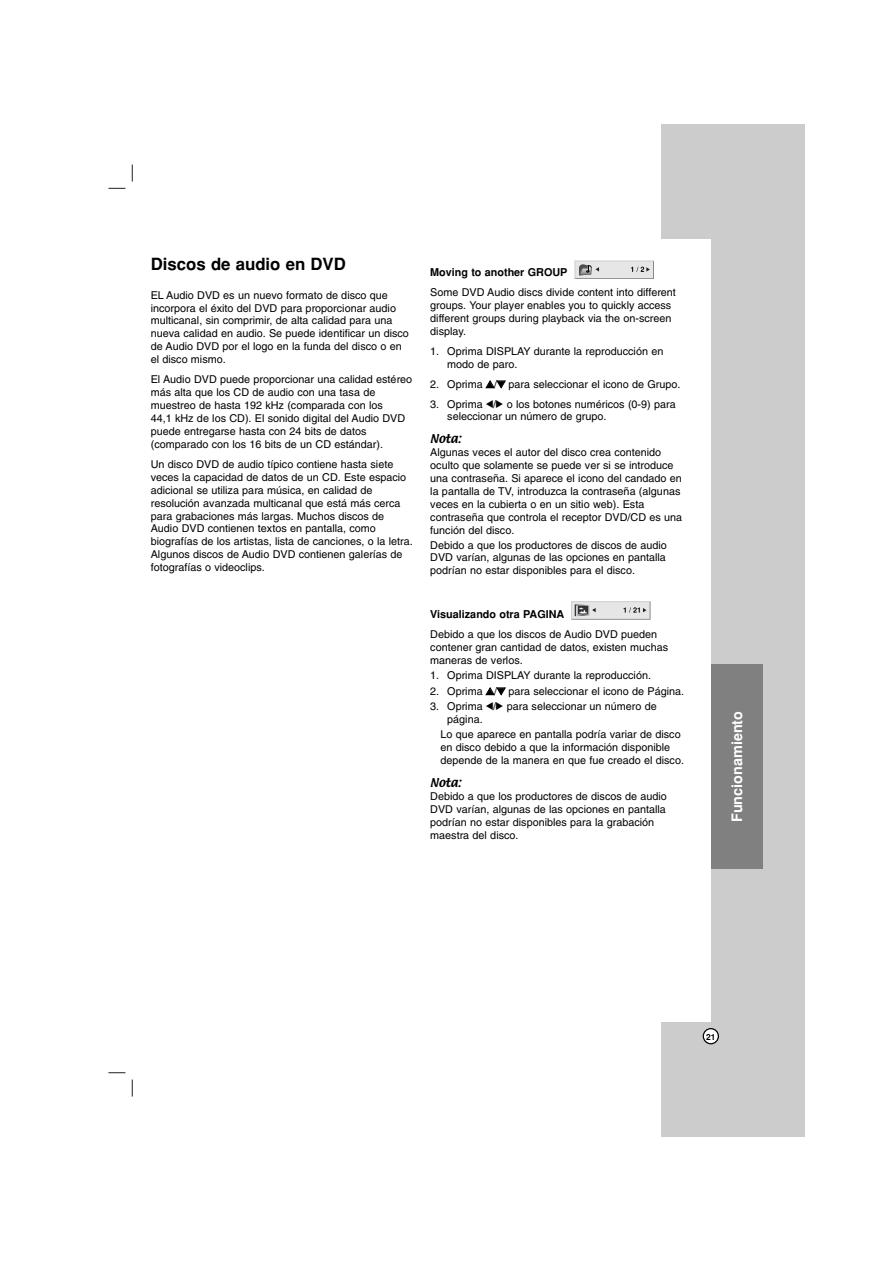
<style>
.page{position:relative;width:893px;height:1263px;background:#fff}
.page>*{position:absolute;margin:0;border:0;box-sizing:border-box;transform-origin:0 0}
.t1{font:700 16.8px "Helvetica";color:#000}
.t2{font:700 14.4px "Helvetica";color:#fff}
.t3{font:10.8px/12.9px "Helvetica";color:#000}
.t4{font:700 10.8px "Helvetica";color:#000}
.t5{font:10.8px "Textile";color:#000}
.t6{font:700 8.4px "Helvetica";color:#000}
.s1{font-family:"Audio Four 4 B"}
</style>
<div class="page">
<svg style="left:132px;top:165px;width:1px;height:17px"></svg>
<svg style="left:132px;top:1080px;width:1px;height:17px"></svg>
<svg style="left:108px;top:188px;width:17px;height:1px"></svg>
<svg style="left:108px;top:1072px;width:17px;height:1px"></svg>
<div style="left:661px;top:124px;width:143px;height:1013px;background:#ccc"></div>
<div style="left:601px;top:239px;width:109px;height:783px;background:#fff"></div>
<svg style="left:702px;top:1028px;width:17px;height:16px"></svg>
<div style="left:710px;top:665px;width:52px;height:204px;background:#808080"></div>
<svg style="left:571px;top:601px;width:79px;height:19px;background:#cdcdcd"></svg>
<svg style="left:574px;top:260px;width:80px;height:19px;background:#d1d1d1"></svg>
<h1 class="t1" style="left:151px;top:258px;width:197px">Discos de audio en DVD</h1>
<p class="t3" style="left:151px;top:289px;width:260px">EL Audio DVD es un nuevo formato de disco que incorpora el éxito del DVD para proporcionar audio multicanal, sin comprimir, de alta calidad para una nueva calidad en audio. Se puede identificar un disco de Audio DVD por el logo en la funda del disco o en el disco mismo.</p>
<p class="t3" style="left:151px;top:374px;width:263px">El Audio DVD puede proporcionar una calidad estéreo más alta que los CD de audio con una tasa de muestreo de hasta 192 kHz (comparada con los<br>44,1 kHz de los CD). El sonido digital del Audio DVD puede entregarse hasta con 24 bits de datos (comparado con los 16 bits de un CD estándar).</p>
<p class="t3" style="left:151px;top:458px;width:263px">Un disco DVD de audio típico contiene hasta siete veces la capacidad de datos de un CD. Este espacio adicional se utiliza para música, en calidad de resolución avanzada multicanal que está más cerca para grabaciones más largas. Muchos discos de Audio DVD contienen textos en pantalla, como biografías de los artistas, lista de canciones, o la letra.<br>Algunos discos de Audio DVD contienen galerías de fotografías o videoclips.</p>
<p class="t4" style="left:430px;top:269px;width:139px">Moving to another GROUP</p>
<p class="t3" style="left:430px;top:287px;width:247px">Some DVD Audio discs divide content into different groups. Your player enables you to quickly access different groups during playback via the on-screen display.</p>
<p class="t3" style="left:447px;top:345px;width:217px;text-indent:-17px">1. Oprima DISPLAY durante la reproducción en modo de paro.</p>
<p class="t3" style="left:430px;top:379px;width:252px">2. Oprima <span class="s1">3</span>/<span class="s1">4</span> para seleccionar el icono de Grupo.</p>
<p class="t3" style="left:447px;top:399px;width:230px;line-height:12.5px;text-indent:-17px">3. Oprima <span class="s1">1</span>/<span class="s1">2</span> o los botones numéricos (0-9) para seleccionar un número de grupo.</p>
<p class="t5" style="left:430px;top:434px;width:32px">Nota:</p>
<p class="t3" style="left:430px;top:447px;width:253px">Algunas veces el autor del disco crea contenido oculto que solamente se puede ver si se introduce una contraseña. Si aparece el icono del candado en la pantalla de TV, introduzca la contraseña (algunas veces en la cubierta o en un sitio web). Esta contraseña que controla el receptor DVD/CD es una función del disco.</p>
<p class="t3" style="left:430px;top:539px;width:238px;text-align:justify">Debido a que los productores de discos de audio DVD varían, algunas de las opciones en pantalla podrían no estar disponibles para el disco.</p>
<p class="t4" style="left:430px;top:610px;width:136px">Visualizando otra PAGINA</p>
<p class="t3" style="left:430px;top:629px;width:239px">Debido a que los discos de Audio DVD pueden contener gran cantidad de datos, existen muchas maneras de verlos.</p>
<p class="t3" style="left:430px;top:670px;width:222px">1. Oprima DISPLAY durante la reproducción.</p>
<p class="t3" style="left:430px;top:686px;width:255px">2. Oprima <span class="s1">3</span>/<span class="s1">4</span> para seleccionar el icono de Página.</p>
<p class="t3" style="left:447px;top:701px;width:211px;line-height:12.5px;text-indent:-17px">3. Oprima <span class="s1">1</span>/<span class="s1">2</span> para seleccionar un número de página.</p>
<p class="t3" style="left:440px;top:729px;width:245px">Lo que aparece en pantalla podría variar de disco en disco debido a que la información disponible depende de la manera en que fue creado el disco.</p>
<p class="t5" style="left:430px;top:778px;width:32px">Nota:</p>
<p class="t3" style="left:430px;top:791px;width:238px">Debido a que los productores de discos de audio DVD varían, algunas de las opciones en pantalla podrían no estar disponibles para la grabación maestra del disco.</p>
<h2 class="t2" style="left:731px;top:822px;width:113px;rotate:-90deg">Funcionamiento</h2>
<p class="t6" style="left:706px;top:1034px;width:11px">21</p>
</div>
